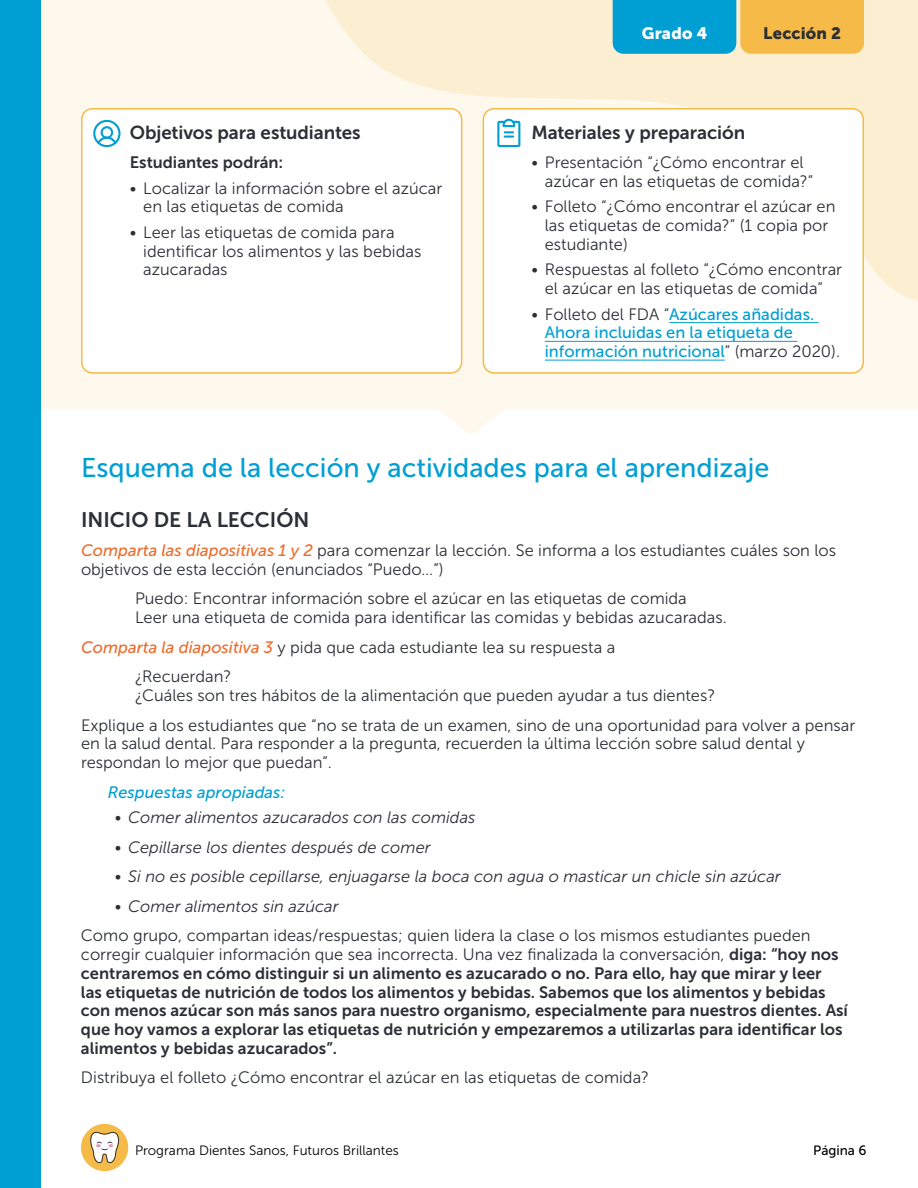
<style>
.page{position:relative;width:918px;height:1188px;background:#fff}
.page>*{position:absolute;margin:0;border:0;box-sizing:border-box;transform-origin:0 0}
.t1{font:27px "Museo Sans 500";color:#009fd3}
.t2{font:21px "Museo Sans 700";color:#2c2f35}
.t3{font:18.75px "Museo Sans 700";letter-spacing:-.005em;color:#2c2f35}
.t4{font:16.5px/18.8px "Museo Sans 300";color:#2c2f35}
.t5{font:16.5px/18.8px "Museo Sans 700";color:#2c2f35}
.t6{font:italic 16.5px "Museo Sans 300";color:#2c2f35}
.t7{font:16.5px/18.8px "Museo Sans 500";color:#009fd3}
.t8{font:italic 16.5px "Museo Sans 500";color:#009fd3}
.t9{font:16.5px "Museo Sans 900";letter-spacing:.01em;color:#2c2f35}
.t10{font:16.5px "Museo Sans 900";letter-spacing:.01em;color:#fff}
.t11{font:13.5px "Museo Sans 300";color:#000}
.t12{font:13.5px "Museo Sans 500";color:#000}
.s1{font-family:"Museo Sans 300";color:#2c2f35}
.s2{font-family:"Museo Sans 500";font-style:italic;color:#ed6c2d}
.s3{font-style:normal}
.s4{font-style:italic}
.s5{font-family:"Museo Sans 700"}
</style>
<div class="page">
<div style="left:0;top:0;width:918px;height:408px;background:#fef8ed"></div>
<svg style="left:405px;top:408px;width:132px;height:25px"></svg>
<div style="left:0;top:0;width:40px;height:1188px;background:#009fd3"></div>
<svg style="left:325px;top:0;width:593px;height:317px;fill:#fceed1"></svg>
<div style="left:81px;top:1124px;width:47px;height:47px;background:#f5ba47;border-radius:50%"></div>
<svg style="left:90px;top:1132px;width:29px;height:31px"></svg>
<div style="left:82px;top:109px;width:380px;height:264px;background:#fff;border-radius:11px"></div>
<div style="left:81px;top:108px;width:381px;height:266px;border:2px solid #f5ba47;border-radius:11px"></div>
<div style="left:483px;top:109px;width:380px;height:264px;background:#fff;border-radius:11px"></div>
<hr style="left:669px;top:322px;width:150px;height:1px;background:#009fd3">
<hr style="left:545px;top:341px;width:252px;height:1px;background:#009fd3">
<hr style="left:545px;top:360px;width:180px;height:1px;background:#009fd3">
<div style="left:483px;top:108px;width:381px;height:266px;border:2px solid #f5ba47;border-radius:11px"></div>
<div style="left:93px;top:120px;width:28px;height:27px;border:2px solid #009fd3;border-radius:50%"></div>
<div style="left:101px;top:126px;width:12px;height:13px;border:2px solid #009fd3;border-radius:50%"></div>
<svg style="left:96px;top:136px;width:22px;height:10px"></svg>
<div style="left:497px;top:121px;width:23px;height:26px;border:2px solid #009fd3"></div>
<svg style="left:502px;top:118px;width:14px;height:20px"></svg>
<svg style="left:613px;top:0;width:251px;height:54px;background:#7eae8e"></svg>
<p class="t3" style="left:130px;top:122px;width:232px">Objetivos para estudiantes</p>
<p class="t5" style="left:130px;top:153px;width:155px">Estudiantes podrán:</p>
<p class="t4" style="left:143px;top:179px;width:301px;text-indent:-13px">• Localizar la información sobre el azúcar en las etiquetas de comida</p>
<p class="t4" style="left:143px;top:223px;width:280px;text-indent:-13px">• Leer las etiquetas de comida para identificar los alimentos y las bebidas azucaradas</p>
<p class="t10" style="left:642px;top:24px;width:67px">Grado 4</p>
<p class="t9" style="left:763px;top:24px;width:79px">Lección 2</p>
<p class="t3" style="left:531px;top:122px;width:215px">Materiales y preparación</p>
<p class="t4" style="left:545px;top:153px;width:270px;text-indent:-13px">• Presentación “¿Cómo encontrar el azúcar en las etiquetas de comida?”</p>
<p class="t4" style="left:545px;top:197px;width:292px;text-indent:-13px">• Folleto “¿Cómo encontrar el azúcar en las etiquetas de comida?” (1 copia por estudiante)</p>
<p class="t4" style="left:531px;top:260px;width:312px;text-align:center">• Respuestas al folleto “¿Cómo encontrar el azúcar en las etiquetas de comida”</p>
<p class="t7" style="left:545px;top:305px;width:297px;text-indent:-13px"><span class="s1">• Folleto del FDA “</span>Azúcares añadidas.<br>Ahora incluidas en la etiqueta de información nutricional<span class="s1">” (marzo 2020).</span></p>
<h1 class="t1" style="left:81px;top:453px;width:690px">Esquema de la lección y actividades para el aprendizaje</h1>
<p class="t2" style="left:81px;top:508px;width:230px">INICIO DE LA LECCIÓN</p>
<p class="t4" style="left:81px;top:541px;width:757px"><span class="s2">Comparta las diapositivas 1 y 2</span> para comenzar la lección. Se informa a los estudiantes cuáles son los objetivos de esta lección (enunciados “Puedo…”)</p>
<p class="t4" style="left:135px;top:590px;width:593px">Puedo: Encontrar información sobre el azúcar en las etiquetas de comida<br>Leer una etiqueta de comida para identificar las comidas y bebidas azucaradas.</p>
<p class="t4" style="left:135px;top:632px;width:482px;line-height:29.5px;text-indent:-54px"><span class="s2">Comparta la diapositiva 3</span> y pida que cada estudiante lea su respuesta a ¿Recuerdan?</p>
<p class="t4" style="left:81px;top:681px;width:776px;line-height:29.5px;text-indent:54px">¿Cuáles son tres hábitos de la alimentación que pueden ayudar a tus dientes?<br>Explique a los estudiantes que “no se trata de un examen, sino de una oportunidad para volver a pensar</p>
<p class="t4" style="left:81px;top:734px;width:726px">en la salud dental. Para responder a la pregunta, recuerden la última lección sobre salud dental y respondan lo mejor que puedan”.</p>
<p class="t8" style="left:108px;top:783px;width:179px">Respuestas apropiadas:</p>
<p class="t6" style="left:115px;top:809px;width:362px"><span class="s3">•</span> Comer alimentos azucarados con las comidas</p>
<p class="t6" style="left:115px;top:838px;width:317px"><span class="s3">•</span> Cepillarse los dientes después de comer</p>
<p class="t6" style="left:115px;top:868px;width:668px"><span class="s3">•</span> Si no es posible cepillarse, enjuagarse la boca con agua o masticar un chicle sin azúcar</p>
<p class="t4" style="left:81px;top:891px;width:731px;line-height:29.5px;text-indent:34px">• <span class="s4">Comer alimentos sin azúcar<br></span>Como grupo, compartan ideas/respuestas; quien lidera la clase o los mismos estudiantes pueden</p>
<p class="t4" style="left:81px;top:945px;width:759px">corregir cualquier información que sea incorrecta. Una vez finalizada la conversación, <span class="s5">diga: “hoy nos</span></p>
<p class="t5" style="left:81px;top:964px;width:769px">centraremos en cómo distinguir si un alimento es azucarado o no. Para ello, hay que mirar y leer<br>las etiquetas de nutrición de todos los alimentos y bebidas. Sabemos que los alimentos y bebidas con menos azúcar son más sanos para nuestro organismo, especialmente para nuestros dientes. Así que hoy vamos a explorar las etiquetas de nutrición y empezaremos a utilizarlas para identificar los alimentos y bebidas azucarados”.</p>
<p class="t4" style="left:81px;top:1068px;width:570px">Distribuya el folleto ¿Cómo encontrar el azúcar en las etiquetas de comida?</p>
<p class="t11" style="left:135px;top:1143px;width:265px">Programa Dientes Sanos, Futuros Brillantes</p>
<p class="t12" style="left:813px;top:1143px;width:55px">Página 6</p>
</div>
